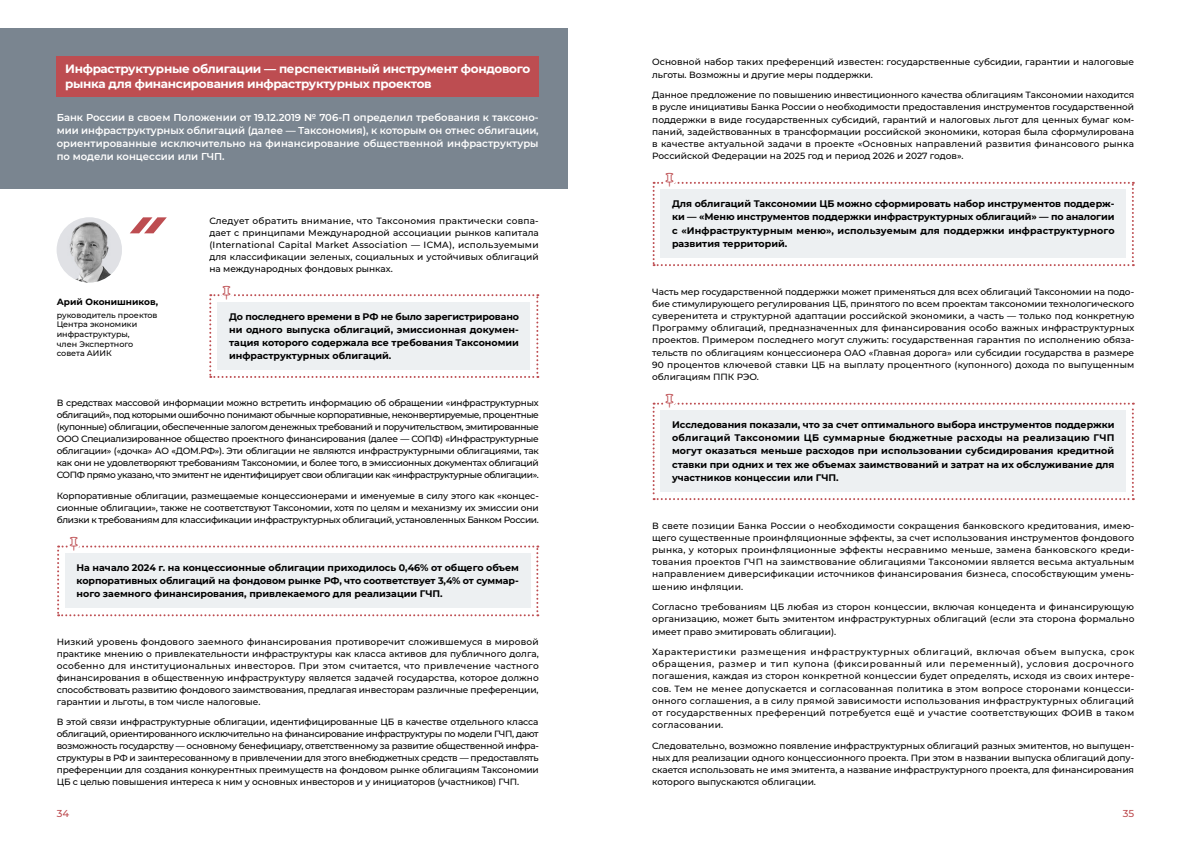
<style>
.page{position:relative;width:1191px;height:842px;background:#fff}
.page>*{position:absolute;margin:0;border:0;box-sizing:border-box;transform-origin:0 0}
.t1{font:700 12px/14.4px "Montserrat";letter-spacing:-.025em;color:#fff}
.t2{font:600 10px/13px "Montserrat";color:#fff;text-align:justify}
.t3{font:500 10px "Montserrat";color:#bd4d51}
.t4{font:700 9.5px/13.2px "Montserrat";color:#000;text-align:justify}
.t5{font:500 9px/12.2px "Montserrat";color:#000;text-align:justify}
.t6{font:700 9px "Montserrat";color:#000}
.t7{font:500 8px/9.6px "Montserrat";color:#000}
</style>
<div class="page">
<div style="left:0;top:28px;width:567px;height:161px;background:#7a8590"></div>
<div style="left:57px;top:57px;width:482px;height:40px;background:#bd4d51"></div>
<img style="left:57px;top:217px;width:65px;height:66px;border-radius:33px">
<svg style="left:130px;top:217px;width:37px;height:16px"></svg>
<svg style="left:209px;top:294px;width:329px;height:84px"></svg>
<svg style="left:652px;top:181px;width:481px;height:85px"></svg>
<svg style="left:652px;top:402px;width:481px;height:98px"></svg>
<svg style="left:57px;top:545px;width:481px;height:71px"></svg>
<p class="t5" style="left:652px;top:56px;width:483px">Основной набор таких преференций известен: государственные субсидии, гарантии и налоговые льготы. Возможны и другие меры поддержки.</p>
<p class="t5" style="left:652px;top:89px;width:483px">Данное предложение по повышению инвестиционного качества облигациям Таксономии находится в русле инициативы Банка России о необходимости предоставления инструментов государственной поддержки в виде государственных субсидий, гарантий и налоговых льгот для ценных бумаг ком&shy;паний, задействованных в трансформации российской экономики, которая была сформулирована в качестве актуальной задачи в проекте «Основных направлений развития финансового рынка Российской Федерации на 2025 год и период 2026 и 2027 годов».</p>
<p class="t4" style="left:672px;top:197px;width:444px">Для облигаций Таксономии ЦБ можно сформировать набор инструментов поддерж&shy;ки — «Меню инструментов поддержки инфраструктурных облигаций» — по аналогии с «Инфраструктурным меню», используемым для поддержки инфраструктурного развития территорий.</p>
<p class="t5" style="left:652px;top:285px;width:484px">Часть мер государственной поддержки может применяться для всех облигаций Таксономии на подо&shy;бие стимулирующего регулирования ЦБ, принятого по всем проектам таксономии технологического суверенитета и структурной адаптации российской экономики, а часть — только под конкретную Программу облигаций, предназначенных для финансирования особо важных инфраструктурных проектов. Примером последнего могут служить: государственная гарантия по исполнению обяза&shy;тельств по облигациям концессионера ОАО «Главная дорога» или субсидии государства в размере 90 процентов ключевой ставки ЦБ на выплату процентного (купонного) дохода по выпущенным облигациям ППК РЭО.</p>
<p class="t4" style="left:672px;top:418px;width:444px">Исследования показали, что за счет оптимального выбора инструментов поддержки облигаций Таксономии ЦБ суммарные бюджетные расходы на реализацию ГЧП могут оказаться меньше расходов при использовании субсидирования кредитной ставки при одних и тех же объемах заимствований и затрат на их обслуживание для участников концессии или ГЧП.</p>
<p class="t5" style="left:652px;top:519px;width:483px">В свете позиции Банка России о необходимости сокращения банковского кредитования, имею&shy;щего существенные проинфляционные эффекты, за счет использования инструментов фондового рынка, у которых проинфляционные эффекты несравнимо меньше, замена банковского креди&shy;тования проектов ГЧП на заимствование облигациями Таксономии является весьма актуальным направлением диверсификации источников финансирования бизнеса, способствующим умень&shy;шению инфляции.</p>
<p class="t5" style="left:652px;top:600px;width:484px">Согласно требованиям ЦБ любая из сторон концессии, включая концедента и финансирующую организацию, может быть эмитентом инфраструктурных облигаций (если эта сторона формально имеет право эмитировать облигации).</p>
<p class="t5" style="left:652px;top:645px;width:484px">Характеристики размещения инфраструктурных облигаций, включая объем выпуска, срок обращения, размер и тип купона (фиксированный или переменный), условия досрочного погашения, каждая из сторон конкретной концессии будет определять, исходя из своих интере&shy;сов. Тем не менее допускается и согласованная политика в этом вопросе сторонами концесси&shy;онного соглашения, а в силу прямой зависимости использования инфраструктурных облигаций от государственных преференций потребуется ещё и участие соответствующих ФОИВ в таком согласовании.</p>
<p class="t5" style="left:652px;top:739px;width:483px">Следовательно, возможно появление инфраструктурных облигаций разных эмитентов, но выпущен&shy;ных для реализации одного концессионного проекта. При этом в названии выпуска облигаций допу&shy;скается использовать не имя эмитента, а название инфраструктурного проекта, для финансирования которого выпускаются облигации.</p>
<h1 class="t1" style="left:65px;top:61px;width:466px">Инфраструктурные облигации — перспективный инструмент фондового рынка для финансирования инфраструктурных проектов</h1>
<p class="t2" style="left:57px;top:111px;width:483px">Банк России в своем Положении от 19.12.2019 № 706-П определил требования к таксоно&shy;мии инфраструктурных облигаций (далее — Таксономия), к которым он отнес облигации, ориентированные исключительно на финансирование общественной инфраструктуры по модели концессии или ГЧП.</p>
<p class="t5" style="left:209px;top:214px;width:331px">Следует обратить внимание, что Таксономия практически совпа&shy;дает с принципами Международной ассоциации рынков капитала (International Capital Market Association — ICMA), используемыми для классификации зеленых, социальных и устойчивых облигаций на международных фондовых рынках.</p>
<p class="t4" style="left:229px;top:309px;width:291px">До последнего времени в РФ не было зарегистрировано ни одного выпуска облигаций, эмиссионная докумен&shy;тация которого содержала все требования Таксономии инфраструктурных облигаций.</p>
<p class="t6" style="left:57px;top:296px;width:103px">Арий Оконишников,</p>
<p class="t7" style="left:57px;top:310px;width:102px">руководитель проектов<br>Центра экономики инфраструктуры,<br>член Экспертного совета АИИК</p>
<p class="t5" style="left:57px;top:397px;width:484px">В средствах массовой информации можно встретить информацию об обращении «инфраструктурных облигаций», под которыми ошибочно понимают обычные корпоративные, неконвертируемые, процентные (купонные) облигации, обеспеченные залогом денежных требований и поручительством, эмитированные ООО Специализированное общество проектного финансирования (далее — СОПФ) «Инфраструктурные облигации» («дочка» АО «ДОМ.РФ»). Эти облигации не являются инфраструктурными облигациями, так как они не удовлетворяют требованиям Таксономии, и более того, в эмиссионных документах облигаций СОПФ прямо указано, что эмитент не идентифицирует свои облигации как «инфраструктурные облигации».</p>
<p class="t5" style="left:57px;top:489px;width:484px">Корпоративные облигации, размещаемые концессионерами и именуемые в силу этого как «концес&shy;сионные облигации», также не соответствуют Таксономии, хотя по целям и механизму их эмиссии они близки к требованиям для классификации инфраструктурных облигаций, установленных Банком России.</p>
<p class="t4" style="left:77px;top:560px;width:444px">На начало 2024 г. на концессионные облигации приходилось 0,46% от общего объем корпоративных облигаций на фондовом рынке РФ, что соответствует 3,4% от суммар&shy;ного заемного финансирования, привлекаемого для реализации ГЧП.</p>
<p class="t5" style="left:57px;top:635px;width:483px">Низкий уровень фондового заемного финансирования противоречит сложившемуся в мировой практике мнению о привлекательности инфраструктуры как класса активов для публичного долга, особенно для институциональных инвесторов. При этом считается, что привлечение частного финансирования в общественную инфраструктуру является задачей государства, которое должно способствовать развитию фондового заимствования, предлагая инвесторам различные преференции, гарантии и льготы, в том числе налоговые.</p>
<p class="t5" style="left:57px;top:716px;width:484px">В этой связи инфраструктурные облигации, идентифицированные ЦБ в качестве отдельного класса облигаций, ориентированного исключительно на финансирование инфраструктуры по модели ГЧП, дают возможность государству — основному бенефициару, ответственному за развитие общественной инфра&shy;структуры в РФ и заинтересованному в привлечении для этого внебюджетных средств — предоставлять преференции для создания конкурентных преимуществ на фондовом рынке облигациям Таксономии ЦБ с целью повышения интереса к ним у основных инвесторов и у инициаторов (участников) ГЧП.</p>
<p class="t3" style="left:57px;top:807px;width:14px">34</p>
<p class="t3" style="left:1122px;top:807px;width:13px">35</p>
</div>
